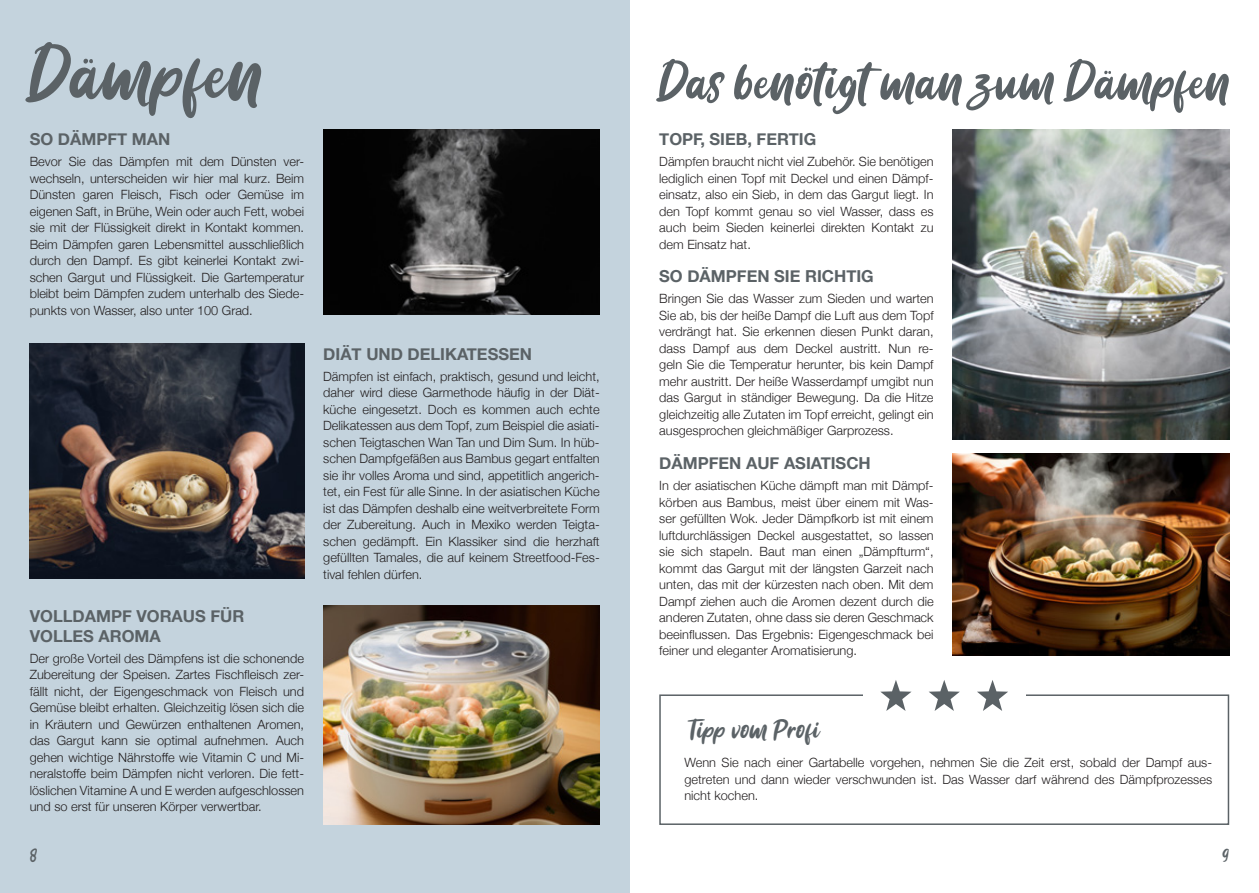
<style>
.page{position:relative;width:1259px;height:893px;background:#fff}
.page>*{position:absolute;margin:0;border:0;box-sizing:border-box;transform-origin:0 0}
.t1{font:82.5px "Kastoom Script";color:#5b6266}
.t2{font:58.5px "Kastoom Script";letter-spacing:-.005em;color:#5b6266}
.t3{font:29.7px "Kastoom Script";color:#5b6266}
.t4{font:22.5px "Kastoom Script";color:#5b6266}
.t5{font:700 16.5px/19.8px "Helvetica Neue";color:#5b6266}
.t6{font:300 12.75px/16.5px "Helvetica Neue";color:#231f20;text-align:justify}
</style>
<div class="page">
<img style="left:952px;top:453px;width:277px;height:202px">
<img style="left:952px;top:129px;width:277px;height:311px">
<div style="left:0;top:0;width:629px;height:893px;background:#c4d3dd"></div>
<img style="left:323px;top:129px;width:276px;height:186px">
<img style="left:323px;top:606px;width:276px;height:219px">
<div style="left:659px;top:694px;width:570px;height:131px;border:2px solid #5b6266"></div>
<div style="left:863px;top:683px;width:162px;height:22px;background:#fff"></div>
<svg style="left:880px;top:680px;width:31px;height:31px"></svg>
<svg style="left:929px;top:680px;width:31px;height:31px"></svg>
<svg style="left:977px;top:680px;width:31px;height:31px"></svg>
<img style="left:30px;top:344px;width:274px;height:235px">
<h1 class="t1" style="left:30px;top:28px;width:237px">Dämpfen</h1>
<p class="t5" style="left:30px;top:130px;width:142px">SO DÄMPFT MAN</p>
<p class="t6" style="left:30px;top:152px;width:276px">Bevor Sie das Dämpfen mit dem Dünsten ver&shy;wechseln, unterscheiden wir hier mal kurz. Beim Dünsten garen Fleisch, Fisch oder Gemüse im eigenen Saft, in Brühe, Wein oder auch Fett, wobei sie mit der Flüssigkeit direkt in Kontakt kommen.<br>Beim Dämpfen garen Lebensmittel ausschließlich durch den Dampf. Es gibt keinerlei Kontakt zwi&shy;schen Gargut und Flüssigkeit. Die Gartemperatur bleibt beim Dämpfen zudem unterhalb des Siede&shy;punkts von Wasser, also unter 100 Grad.</p>
<p class="t5" style="left:30px;top:607px;width:216px">VOLLDAMPF VORAUS FÜR<br>VOLLES AROMA</p>
<p class="t6" style="left:30px;top:649px;width:276px">Der große Vorteil des Dämpfens ist die schonende Zubereitung der Speisen. Zartes Fischfleisch zer&shy;fällt nicht, der Eigengeschmack von Fleisch und Gemüse bleibt erhalten. Gleichzeitig lösen sich die in Kräutern und Gewürzen enthaltenen Aromen, das Gargut kann sie optimal aufnehmen. Auch gehen wichtige Nährstoffe wie Vitamin C und Mi&shy;neralstoffe beim Dämpfen nicht verloren. Die fett&shy;löslichen Vitamine A und E werden aufgeschlossen und so erst für unseren Körper verwertbar.</p>
<p class="t5" style="left:323px;top:344px;width:210px">DIÄT UND DELIKATESSEN</p>
<p class="t6" style="left:323px;top:367px;width:278px">Dämpfen ist einfach, praktisch, gesund und leicht, daher wird diese Garmethode häufig in der Diät&shy;küche eingesetzt. Doch es kommen auch echte Delikatessen aus dem Topf, zum Beispiel die asiati&shy;schen Teigtaschen Wan Tan und Dim Sum. In hüb&shy;schen Dampfgefäßen aus Bambus gegart entfalten sie ihr volles Aroma und sind, appetitlich angerich&shy;tet, ein Fest für alle Sinne. In der asiatischen Küche ist das Dämpfen deshalb eine weitverbreitete Form der Zubereitung. Auch in Mexiko werden Teigta&shy;schen gedämpft. Ein Klassiker sind die herzhaft gefüllten Tamales, die auf keinem Streetfood-Fes&shy;tival fehlen dürfen.</p>
<h2 class="t2" style="left:659px;top:49px;width:574px">Das benötigt man zum Dämpfen</h2>
<p class="t5" style="left:659px;top:130px;width:158px">TOPF, SIEB, FERTIG</p>
<p class="t6" style="left:659px;top:152px;width:276px">Dämpfen braucht nicht viel Zubehör. Sie benötigen lediglich einen Topf mit Deckel und einen Dämpf&shy;einsatz, also ein Sieb, in dem das Gargut liegt. In den Topf kommt genau so viel Wasser, dass es auch beim Sieden keinerlei direkten Kontakt zu dem Einsatz hat.</p>
<p class="t5" style="left:659px;top:267px;width:216px">SO DÄMPFEN SIE RICHTIG</p>
<p class="t6" style="left:659px;top:290px;width:276px">Bringen Sie das Wasser zum Sieden und warten Sie ab, bis der heiße Dampf die Luft aus dem Topf verdrängt hat. Sie erkennen diesen Punkt daran, dass Dampf aus dem Deckel austritt. Nun re&shy;geln Sie die Temperatur herunter, bis kein Dampf mehr austritt. Der heiße Wasserdampf umgibt nun das Gargut in ständiger Bewegung. Da die Hitze gleichzeitig alle Zutaten im Topf erreicht, gelingt ein ausgesprochen gleichmäßiger Garprozess.</p>
<p class="t5" style="left:659px;top:454px;width:213px">DÄMPFEN AUF ASIATISCH</p>
<p class="t6" style="left:659px;top:476px;width:276px">In der asiatischen Küche dämpft man mit Dämpf&shy;körben aus Bambus, meist über einem mit Was&shy;ser gefüllten Wok. Jeder Dämpfkorb ist mit einem luftdurchlässigen Deckel ausgestattet, so lassen sie sich stapeln. Baut man einen „Dämpfturm“, kommt das Gargut mit der längsten Garzeit nach unten, das mit der kürzesten nach oben. Mit dem Dampf ziehen auch die Aromen dezent durch die anderen Zutaten, ohne dass sie deren Geschmack beeinflussen. Das Ergebnis: Eigengeschmack bei feiner und eleganter Aromatisierung.</p>
<h3 class="t3" style="left:688px;top:712px;width:134px">Tipp vom Profi</h3>
<p class="t6" style="left:684px;top:754px;width:529px">Wenn Sie nach einer Gartabelle vorgehen, nehmen Sie die Zeit erst, sobald der Dampf aus&shy;getreten und dann wieder verschwunden ist. Das Wasser darf während des Dämpfprozesses nicht kochen.</p>
<h3 class="t4" style="left:30px;top:842px;width:9px">8</h3>
<h3 class="t4" style="left:1222px;top:842px;width:9px">9</h3>
</div>
